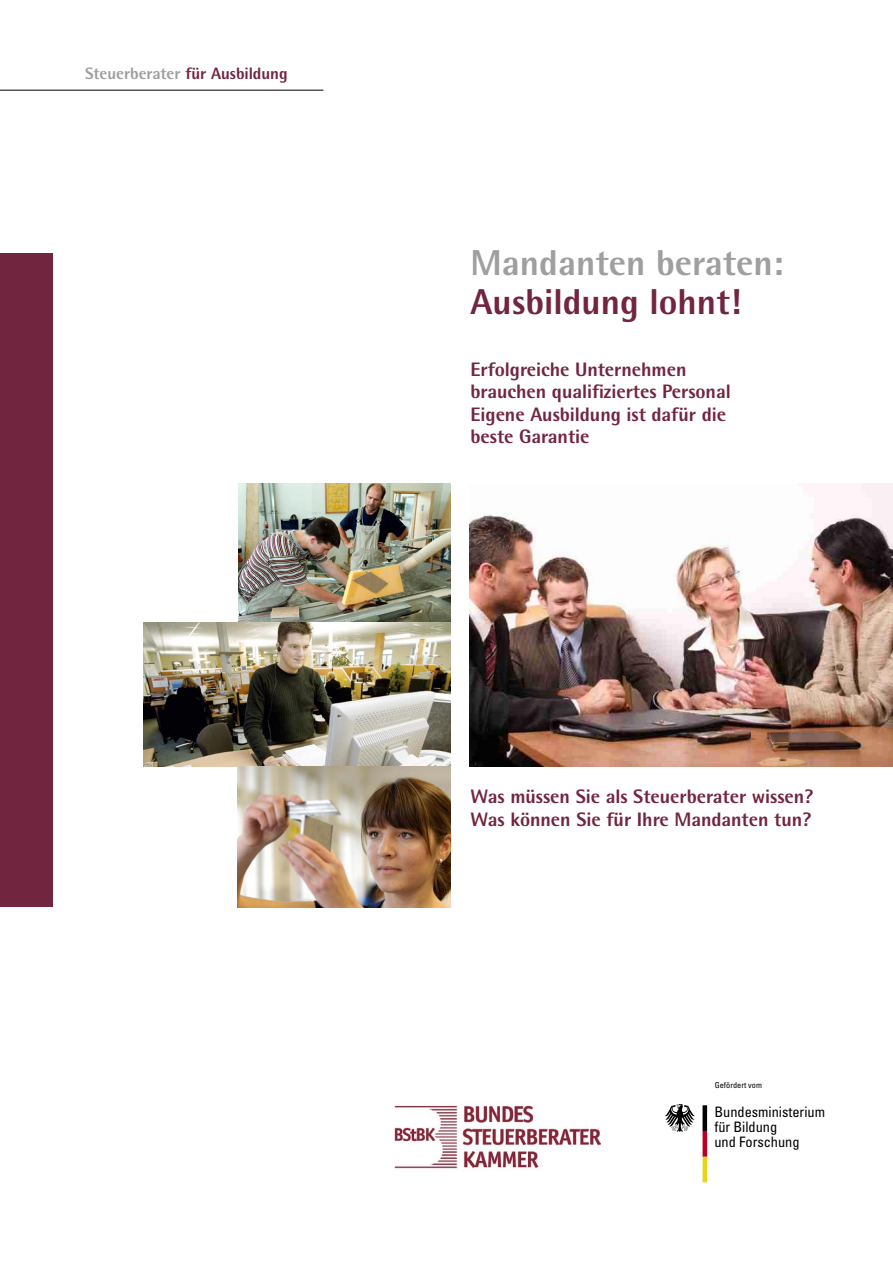
<style>
.page{position:relative;width:893px;height:1263px;background:#fff}
.page>*{position:absolute;margin:0;border:0;box-sizing:border-box;transform-origin:0 0}
.t1{font:800 36px "Agfa Rotis Semisans";color:#9f9f9f}
.t2{font:800 36px "Agfa Rotis Semisans";color:#72253f}
.t3{font:800 19.5px/22.5px "Agfa Rotis Semisans";letter-spacing:-.005em;color:#72253f}
.t4{font:800 16.5px "Agfa Rotis Semisans";letter-spacing:-.005em;color:#9f9f9f}
.t5{font:condensed 14.4px/15.5px "Univers";color:#000}
.t6{font:condensed 8.25px "Univers";color:#000}
.s1{color:#72253f}
</style>
<div class="page">
<hr style="left:0;top:90px;width:323px;height:1px;background:#000">
<div style="left:0;top:254px;width:52px;height:653px;background:#72253f"></div>
<img style="left:469px;top:483px;width:424px;height:284px">
<img style="left:238px;top:483px;width:213px;height:141px">
<img style="left:143px;top:623px;width:307px;height:144px">
<img style="left:238px;top:767px;width:213px;height:140px">
<img style="left:394px;top:1105px;width:207px;height:64px">
<svg style="left:702px;top:1105px;width:5px;height:77px"></svg>
<svg style="left:665px;top:1104px;width:30px;height:28px"></svg>
<p class="t4" style="left:85px;top:63px;width:204px">Steuerberater <span class="s1">für Ausbildung</span></p>
<h1 class="t1" style="left:471px;top:240px;width:315px">Mandanten beraten:</h1>
<h1 class="t2" style="left:471px;top:279px;width:272px">Ausbildung lohnt!</h1>
<p class="t3" style="left:471px;top:357px;width:262px">Erfolgreiche Unternehmen brauchen qualifiziertes Personal<br>Eigene Ausbildung ist dafür die beste Garantie</p>
<p class="t3" style="left:471px;top:785px;width:344px">Was müssen Sie als Steuerberater wissen?<br>Was können Sie für Ihre Mandanten tun?</p>
<p class="t6" style="left:715px;top:1080px;width:49px">Gefördert vom</p>
<p class="t5" style="left:714px;top:1103px;width:112px">Bundesministerium für Bildung<br>und Forschung</p>
</div>
